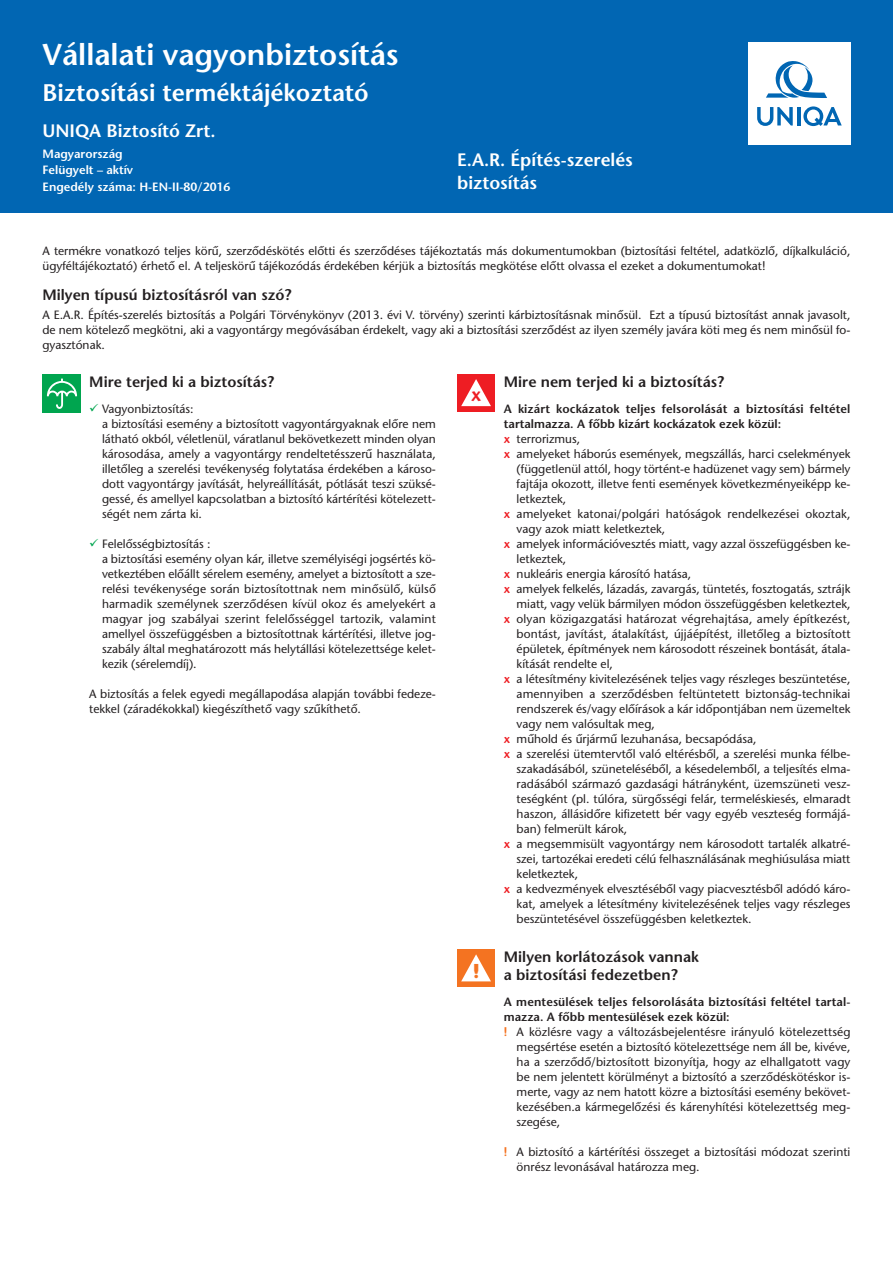
<style>
.page{position:relative;width:893px;height:1263px;background:#fff}
.page>*{position:absolute;margin:0;border:0;box-sizing:border-box;transform-origin:0 0}
.t1{font:600 30px "Stone Sans M";color:#fff}
.t2{font:600 24px "Stone Sans M";color:#fff}
.t3{font:600 19.05px "Stone Sans M";color:#ee1d23}
.t4{font:700 19.05px "Stone Sans M";color:#f47321}
.t5{font:600 18px/22.5px "Stone Sans M";color:#fff}
.t6{font:600 15px/18px "Stone Sans M";color:#231f20}
.t7{font:12px/15px "Stone Sans M";color:#231f20}
.t8{font:600 12px "Stone Sans M";letter-spacing:.01em;color:#231f20}
.t9{font:600 12px/16.5px "Stone Sans M";color:#fff}
.s1{color:#00a54f}
.s2{font-weight:600;color:#ee1d23}
.s3{font-weight:600;color:#f47321}
</style>
<div class="page">
<div style="left:0;top:0;width:893px;height:213px;background:#0166b3"></div>
<div style="left:748px;top:43px;width:102px;height:102px;background:#fff"></div>
<svg style="left:757px;top:107px;width:36px;height:19px"></svg>
<hr style="left:797px;top:107px;width:3px;height:18px;background:#0166b3">
<svg style="left:803px;top:106px;width:39px;height:20px"></svg>
<svg style="left:766px;top:61px;width:61px;height:37px"></svg>
<div style="left:43px;top:374px;width:38px;height:38px;background:#00a54f"></div>
<svg style="left:47px;top:379px;width:30px;height:30px"></svg>
<div style="left:457px;top:374px;width:38px;height:38px;background:#ee1d23"></div>
<svg style="left:461px;top:379px;width:30px;height:27px"></svg>
<div style="left:457px;top:949px;width:38px;height:38px;background:#f47321"></div>
<svg style="left:461px;top:954px;width:30px;height:27px"></svg>
<h1 class="t1" style="left:43px;top:43px;width:358px">Vállalati vagyonbiztosítás</h1>
<h2 class="t2" style="left:43px;top:83px;width:328px">Biztosítási terméktájékoztató</h2>
<h3 class="t5" style="left:43px;top:121px;width:174px">UNIQA Biztosító Zrt.</h3>
<p class="t9" style="left:43px;top:146px;width:189px">Magyarország<br>Felügyelt – aktív<br>Engedély száma: H-EN-II-80/2016</p>
<h3 class="t5" style="left:457px;top:151px;width:177px">E.A.R. Építés-szerelés biztosítás</h3>
<p class="t7" style="left:43px;top:245px;width:809px">A termékre vonatkozó teljes körű, szerződéskötés előtti és szerződéses tájékoztatás más dokumentumokban (biztosítási feltétel, adatközlő, díjkalkuláció, ügyféltájékoztató) érhető el. A teljeskörű tájékozódás érdekében kérjük a biztosítás megkötése előtt olvassa el ezeket a dokumentumokat!</p>
<p class="t6" style="left:43px;top:288px;width:251px">Milyen típusú biztosításról van szó?</p>
<p class="t7" style="left:43px;top:309px;width:809px;text-align:justify">A E.A.R. Építés-szerelés biztosítás a Polgári Törvénykönyv (2013. évi V. törvény) szerinti kárbiztosításnak minősül. Ezt a típusú biztosítást annak javasolt, de nem kötelező megkötni, aki a vagyontárgy megóvásában érdekelt, vagy aki a biztosítási szerződést az ilyen személy javára köti meg és nem minősül fo&shy;gyasztónak.</p>
<p class="t6" style="left:89px;top:374px;width:186px">Mire terjed ki a biztosítás?</p>
<p class="t7" style="left:102px;top:402px;width:335px;text-indent:-13px"><span class="s1">✓</span> Vagyonbiztosítás:<br>a biztosítási esemény a biztosított vagyontárgyaknak előre nem látható okból, véletlenül, váratlanul bekövetkezett minden olyan károsodása, amely a vagyontárgy rendeltetésszerű használata, illetőleg a szerelési tevékenység folytatása érdekében a károso&shy;dott vagyontárgy javítását, helyreállítását, pótlását teszi szüksé&shy;gessé, és amellyel kapcsolatban a biztosító kártérítési kötelezett&shy;ségét nem zárta ki.</p>
<p class="t7" style="left:102px;top:537px;width:335px;text-indent:-13px"><span class="s1">✓</span> Felelősségbiztosítás :<br>a biztosítási esemény olyan kár, illetve személyiségi jogsértés kö&shy;vetkeztében előállt sérelem esemény, amelyet a biztosított a sze&shy;relési tevékenysége során biztosítottnak nem minősülő, külső harmadik személynek szerződésen kívül okoz és amelyekért a magyar jog szabályai szerint felelősséggel tartozik, valamint amellyel összefüggésben a biztosítottnak kártérítési, illetve jog&shy;szabály által meghatározott más helytállási kötelezettsége kelet&shy;kezik (sérelemdíj).</p>
<p class="t7" style="left:89px;top:687px;width:348px">A biztosítás a felek egyedi megállapodása alapján további fedeze&shy;tekkel (záradékokkal) kiegészíthető vagy szűkíthető.</p>
<p class="t6" style="left:504px;top:374px;width:222px">Mire nem terjed ki a biztosítás?</p>
<p class="t8" style="left:504px;top:404px;width:348px">A kizárt kockázatok teljes felsorolását a biztosítási feltétel</p>
<p class="t8" style="left:504px;top:419px;width:279px">tartalmazza. A főbb kizárt kockázatok ezek közül:</p>
<p class="t7" style="left:504px;top:432px;width:78px"><span class="s2">x</span> terrorizmus,</p>
<p class="t7" style="left:504px;top:447px;width:348px"><span class="s2">x</span> amelyeket háborús események, megszállás, harci cselekmények</p>
<p class="t7" style="left:517px;top:462px;width:335px">(függetlenül attól, hogy történt-e hadüzenet vagy sem) bármely</p>
<p class="t7" style="left:517px;top:477px;width:335px">fajtája okozott, illetve fenti események következményeiképp ke-</p>
<p class="t7" style="left:517px;top:492px;width:51px">letkeztek,</p>
<p class="t7" style="left:504px;top:507px;width:348px"><span class="s2">x</span> amelyeket katonai/polgári hatóságok rendelkezései okoztak,</p>
<p class="t7" style="left:517px;top:522px;width:150px">vagy azok miatt keletkeztek,</p>
<p class="t7" style="left:504px;top:537px;width:348px"><span class="s2">x</span> amelyek információvesztés miatt, vagy azzal összefüggésben ke-</p>
<p class="t7" style="left:517px;top:552px;width:51px">letkeztek,</p>
<p class="t7" style="left:504px;top:567px;width:189px"><span class="s2">x</span> nukleáris energia károsító hatása,</p>
<p class="t7" style="left:504px;top:582px;width:348px"><span class="s2">x</span> amelyek felkelés, lázadás, zavargás, tüntetés, fosztogatás, sztrájk</p>
<p class="t7" style="left:517px;top:597px;width:335px">miatt, vagy velük bármilyen módon összefüggésben keletkeztek,</p>
<p class="t7" style="left:504px;top:612px;width:348px"><span class="s2">x</span> olyan közigazgatási határozat végrehajtása, amely építkezést,</p>
<p class="t7" style="left:517px;top:627px;width:335px">bontást, javítást, átalakítást, újjáépítést, illetőleg a biztosított</p>
<p class="t7" style="left:517px;top:642px;width:335px">épületek, építmények nem károsodott részeinek bontását, átala-</p>
<p class="t7" style="left:517px;top:657px;width:98px">kítását rendelte el,</p>
<p class="t7" style="left:504px;top:672px;width:348px"><span class="s2">x</span> a létesítmény kivitelezésének teljes vagy részleges beszüntetése,</p>
<p class="t7" style="left:517px;top:687px;width:335px">amennyiben a szerződésben feltüntetett biztonság-technikai</p>
<p class="t7" style="left:517px;top:702px;width:335px">rendszerek és/vagy előírások a kár időpontjában nem üzemeltek</p>
<p class="t7" style="left:517px;top:717px;width:140px">vagy nem valósultak meg,</p>
<p class="t7" style="left:504px;top:732px;width:254px"><span class="s2">x</span> műhold és űrjármű lezuhanása, becsapódása,</p>
<p class="t7" style="left:504px;top:747px;width:348px"><span class="s2">x</span> a szerelési ütemtervtől való eltérésből, a szerelési munka félbe-</p>
<p class="t7" style="left:517px;top:762px;width:335px">szakadásából, szüneteléséből, a késedelemből, a teljesítés elma-</p>
<p class="t7" style="left:517px;top:777px;width:335px">radásából származó gazdasági hátrányként, üzemszüneti vesz-</p>
<p class="t7" style="left:517px;top:792px;width:335px">teségként (pl. túlóra, sürgősségi felár, termeléskiesés, elmaradt</p>
<p class="t7" style="left:517px;top:807px;width:335px">haszon, állásidőre kifizetett bér vagy egyéb veszteség formájá-</p>
<p class="t7" style="left:517px;top:822px;width:112px">ban) felmerült károk,</p>
<p class="t7" style="left:504px;top:837px;width:348px"><span class="s2">x</span> a megsemmisült vagyontárgy nem károsodott tartalék alkatré-</p>
<p class="t7" style="left:517px;top:852px;width:335px">szei, tartozékai eredeti célú felhasználásának meghiúsulása miatt</p>
<p class="t7" style="left:517px;top:867px;width:63px">keletkeztek,</p>
<p class="t7" style="left:504px;top:882px;width:348px"><span class="s2">x</span> a kedvezmények elvesztéséből vagy piacvesztésből adódó káro-</p>
<p class="t7" style="left:517px;top:897px;width:335px">kat, amelyek a létesítmény kivitelezésének teljes vagy részleges</p>
<p class="t7" style="left:517px;top:912px;width:236px">beszüntetésével összefüggésben keletkeztek.</p>
<p class="t6" style="left:504px;top:949px;width:196px">Milyen korlátozások vannak a biztosítási fedezetben?</p>
<p class="t8" style="left:504px;top:997px;width:348px">A mentesülések teljes felsorolásáta biztosítási feltétel tartal-</p>
<p class="t8" style="left:504px;top:1012px;width:227px">mazza. A főbb mentesülések ezek közül:</p>
<p class="t7" style="left:504px;top:1026px;width:348px"><span class="s3">!</span> A közlésre vagy a változásbejelentésre irányuló kötelezettség</p>
<p class="t7" style="left:517px;top:1041px;width:335px">megsértése esetén a biztosító kötelezettsége nem áll be, kivéve,</p>
<p class="t7" style="left:517px;top:1056px;width:335px">ha a szerződő/biztosított bizonyítja, hogy az elhallgatott vagy</p>
<p class="t7" style="left:517px;top:1071px;width:335px">be nem jelentett körülményt a biztosító a szerződéskötéskor is-</p>
<p class="t7" style="left:517px;top:1086px;width:335px">merte, vagy az nem hatott közre a biztosítási esemény bekövet-</p>
<p class="t7" style="left:517px;top:1101px;width:335px">kezésében.a kármegelőzési és kárenyhítési kötelezettség meg-</p>
<p class="t7" style="left:517px;top:1116px;width:45px">szegése,</p>
<p class="t7" style="left:517px;top:1146px;width:335px;text-indent:-13px"><span class="s3">!</span> A biztosító a kártérítési összeget a biztosítási módozat szerinti önrész levonásával határozza meg.</p>
<h3 class="t3" style="left:471px;top:387px;width:12px">x</h3>
<h3 class="t4" style="left:473px;top:963px;width:9px">!</h3>
</div>
